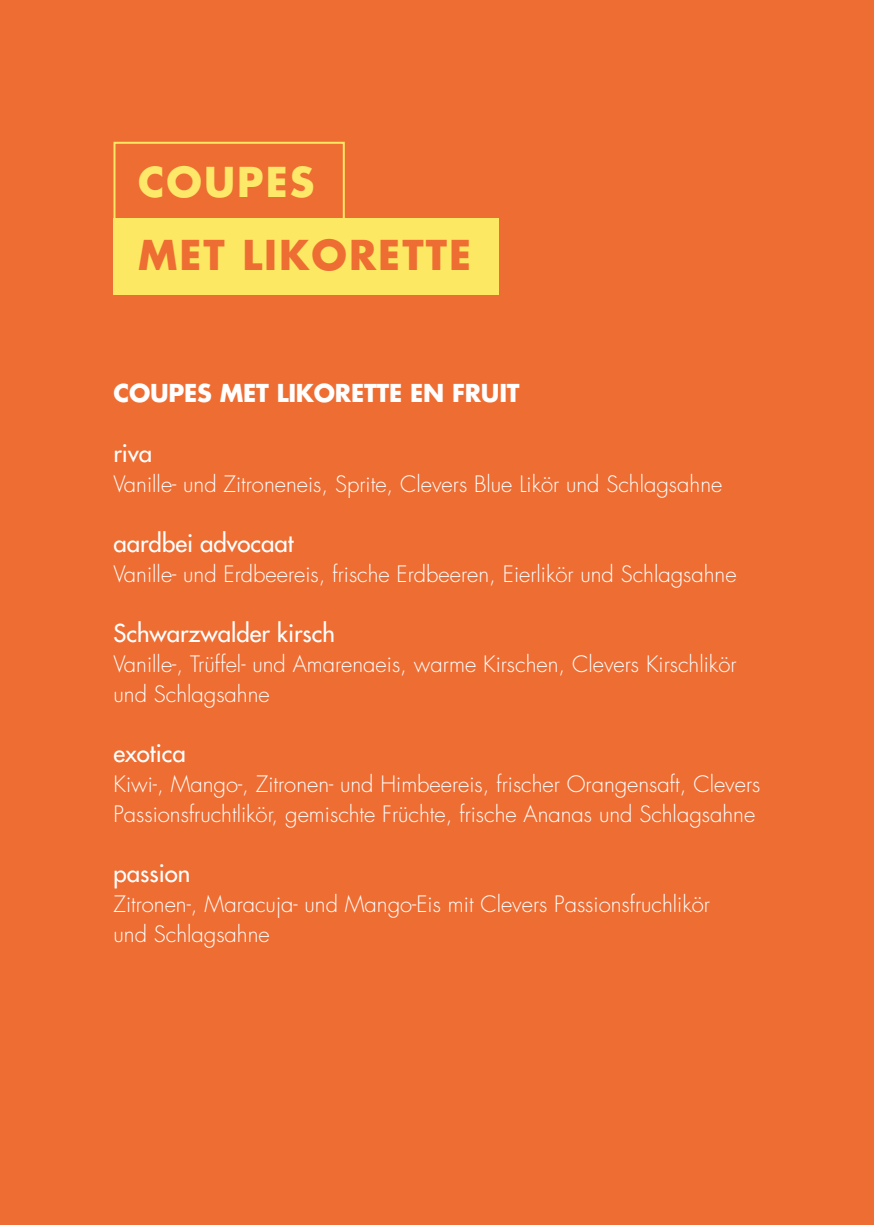
<style>
.page{position:relative;width:874px;height:1225px;background:#fff}
.page>*{position:absolute;margin:0;border:0;box-sizing:border-box;transform-origin:0 0}
.t1{font:700 40px "Futura LT";letter-spacing:.05em;color:#ee6d32}
.t2{font:700 40px "Futura LT";letter-spacing:.05em;color:#fde869}
.t3{font:24px "Futura LT";color:#fff}
.t4{font:700 24px "Futura LT";letter-spacing:-.01em;color:#fff}
.t5{font:300 22px "Futura LT";color:#fff}
</style>
<div class="page">
<div style="left:0;top:0;width:873px;height:1225px;background:#ee6d32"></div>
<div style="left:113px;top:142px;width:231px;height:78px;border:2px solid #fde864"></div>
<div style="left:113px;top:218px;width:386px;height:77px;background:#fde864"></div>
<p class="t2" style="left:138px;top:155px;width:178px">COUPES</p>
<p class="t1" style="left:138px;top:228px;width:334px">MET LIKORETTE</p>
<p class="t4" style="left:113px;top:377px;width:407px">COUPES MET LIKORETTE EN FRUIT</p>
<p class="t3" style="left:113px;top:438px;width:40px">riva</p>
<p class="t5" style="left:113px;top:471px;width:610px">Vanille- und Zitroneneis, Sprite, Clevers Blue Likör und Schlagsahne</p>
<p class="t3" style="left:113px;top:528px;width:181px">aardbei advocaat</p>
<p class="t5" style="left:113px;top:561px;width:624px">Vanille- und Erdbeereis, frische Erdbeeren, Eierlikör und Schlagsahne</p>
<p class="t3" style="left:113px;top:618px;width:223px">Schwarzwalder kirsch</p>
<p class="t5" style="left:113px;top:651px;width:624px">Vanille-, Trüffel- und Amarenaeis, warme Kirschen, Clevers Kirschlikör</p>
<p class="t5" style="left:113px;top:681px;width:158px">und Schlagsahne</p>
<p class="t3" style="left:113px;top:738px;width:74px">exotica</p>
<p class="t5" style="left:113px;top:771px;width:648px">Kiwi-, Mango-, Zitronen- und Himbeereis, frischer Orangensaft, Clevers</p>
<p class="t5" style="left:113px;top:801px;width:643px">Passionsfruchtlikör, gemischte Früchte, frische Ananas und Schlagsahne</p>
<p class="t3" style="left:113px;top:858px;width:78px">passion</p>
<p class="t5" style="left:113px;top:891px;width:597px">Zitronen-, Maracuja- und Mango-Eis mit Clevers Passionsfruchlikör</p>
<p class="t5" style="left:113px;top:921px;width:158px">und Schlagsahne</p>
</div>
